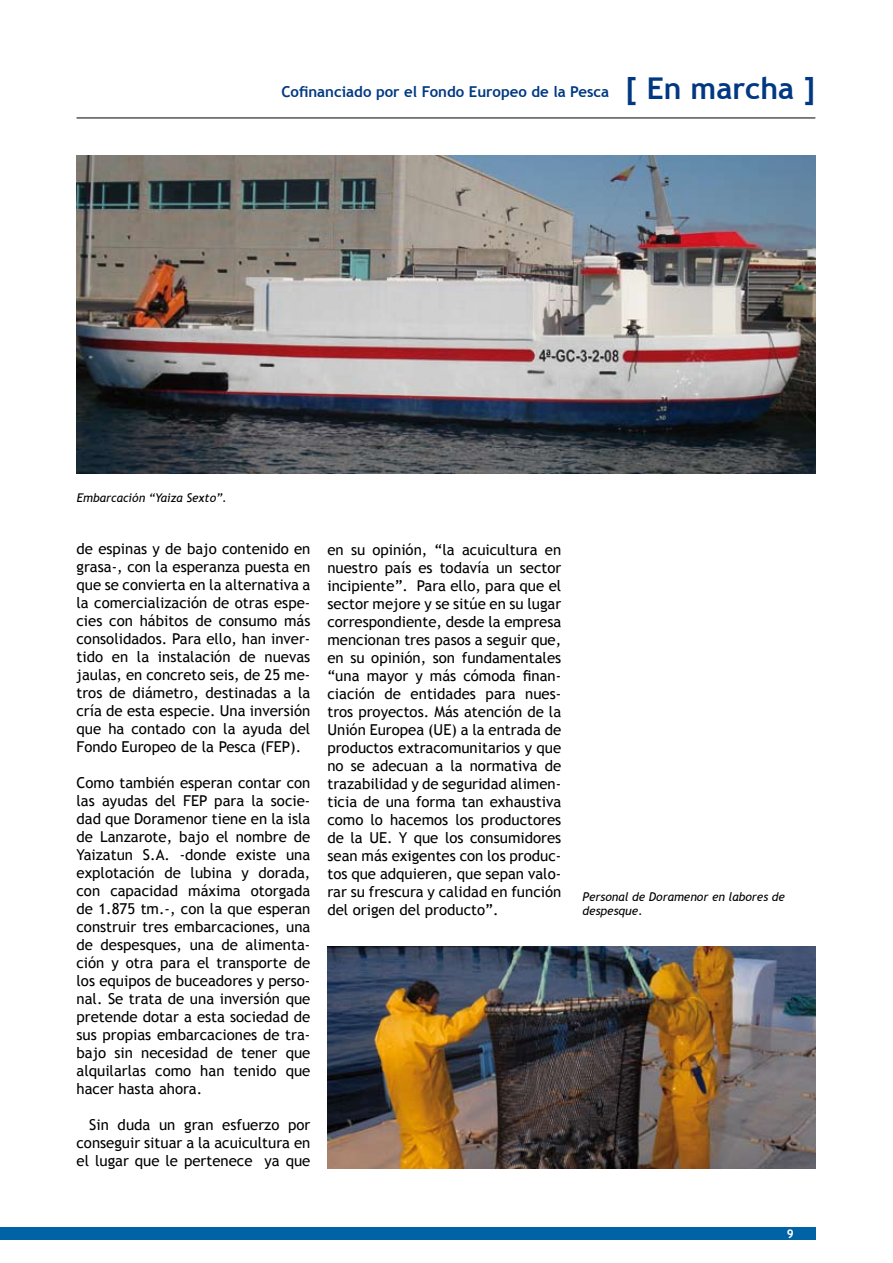
<style>
.page{position:relative;width:893px;height:1263px;background:#fff}
.page>*{position:absolute;margin:0;border:0;box-sizing:border-box;transform-origin:0 0}
.t1{font:15px/18px "Trebuchet MS";color:#000;text-align:justify}
.t2{font:700 15px "Trebuchet MS";color:#003882}
.t3{font:italic 12px/14.4px "Trebuchet MS";color:#000}
.t4{font:700 12px "Trebuchet MS";color:#fff}
.s1{font-size:30px}
</style>
<div class="page">
<img style="left:327px;top:947px;width:488px;height:221px">
<img style="left:77px;top:156px;width:738px;height:317px">
<hr style="left:77px;top:118px;width:738px;height:1px;background:#000">
<div style="left:0;top:1228px;width:815px;height:12px;background:#0063a5"></div>
<p class="t2" style="left:281px;top:82px;width:535px">Cofinanciado por el Fondo Europeo de la Pesca <span class="s1">[ En marcha ]</span></p>
<p class="t3" style="left:77px;top:491px;width:151px">Embarcación “Yaiza Sexto”.</p>
<p class="t1" style="left:77px;top:540px;width:235px">de espinas y de bajo contenido en grasa-, con la esperanza puesta en que se convierta en la alternativa a la comercialización de otras espe&shy;cies con hábitos de consumo más consolidados. Para ello, han inver&shy;tido en la instalación de nuevas jaulas, en concreto seis, de 25 me&shy;tros de diámetro, destinadas a la cría de esta especie. Una inversión que ha contado con la ayuda del Fondo Europeo de la Pesca (FEP).</p>
<p class="t1" style="left:77px;top:774px;width:235px">Como también esperan contar con las ayudas del FEP para la socie&shy;dad que Doramenor tiene en la isla de Lanzarote, bajo el nombre de Yaizatun S.A. -donde existe una explotación de lubina y dorada, con capacidad máxima otorgada de 1.875 tm.-, con la que esperan construir tres embarcaciones, una de despesques, una de alimenta&shy;ción y otra para el transporte de los equipos de buceadores y perso&shy;nal. Se trata de una inversión que pretende dotar a esta sociedad de sus propias embarcaciones de tra&shy;bajo sin necesidad de tener que alquilarlas como han tenido que hacer hasta ahora.</p>
<p class="t1" style="left:77px;top:1116px;width:235px;text-indent:13px">Sin duda un gran esfuerzo por conseguir situar a la acuicultura en el lugar que le pertenece ya que</p>
<p class="t1" style="left:327px;top:541px;width:235px">en su opinión, “la acuicultura en nuestro país es todavía un sector incipiente”. Para ello, para que el sector mejore y se sitúe en su lugar correspondiente, desde la empresa mencionan tres pasos a seguir que, en su opinión, son fundamentales “una mayor y más cómoda finan&shy;ciación de entidades para nues&shy;tros proyectos. Más atención de la Unión Europea (UE) a la entrada de productos extracomunitarios y que no se adecuan a la normativa de trazabilidad y de seguridad alimen&shy;ticia de una forma tan exhaustiva como lo hacemos los productores de la UE. Y que los consumidores sean más exigentes con los produc&shy;tos que adquieren, que sepan valo&shy;rar su frescura y calidad en función del origen del producto”.</p>
<p class="t3" style="left:583px;top:889px;width:204px">Personal de Doramenor en labores de despesque.</p>
<p class="t4" style="left:787px;top:1226px;width:9px">9</p>
</div>
